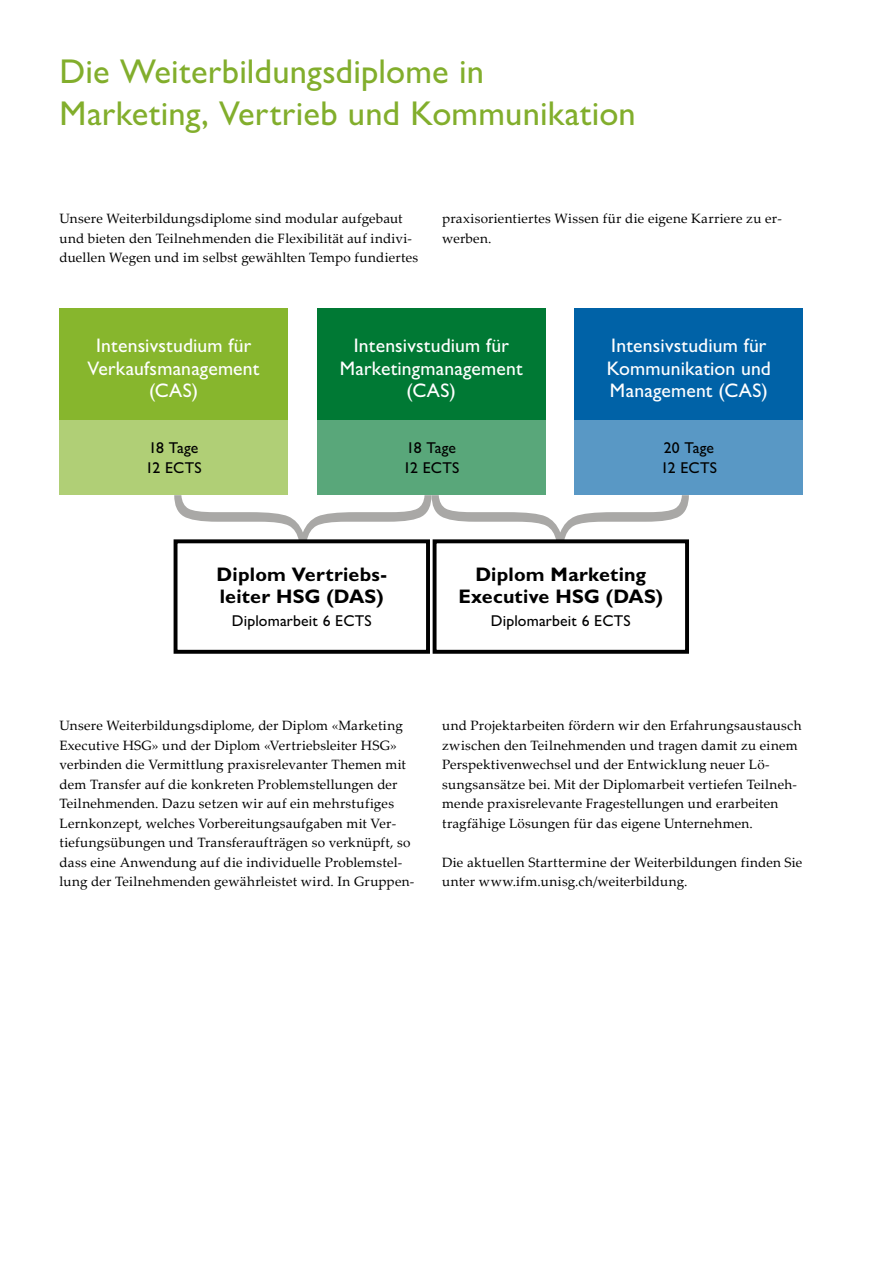
<style>
.page{position:relative;width:893px;height:1263px;background:#fff}
.page>*{position:absolute;margin:0;border:0;box-sizing:border-box;transform-origin:0 0}
.t1{font:500 34.5px/42px "Gill Sans MT Pro";letter-spacing:.005em;color:#82ae2c}
.t2{font:500 19.65px/22.6px "Gill Sans MT Pro";letter-spacing:.005em;color:#fff;text-align:center}
.t3{font:700 19.65px/22.6px "Gill Sans MT Pro";letter-spacing:.01em;color:#000}
.t4{font:500 15.75px/19.6px "Gill Sans MT Pro";letter-spacing:.01em;color:#000}
.t5{font:13.5px/19.5px "Palatino Linotype";letter-spacing:.015em;color:#000}
</style>
<div class="page">
<div style="left:59px;top:308px;width:229px;height:187px;background:#87b62d"></div>
<div style="left:575px;top:308px;width:228px;height:187px;background:#0062a7"></div>
<div style="left:317px;top:308px;width:228px;height:187px;background:#007934"></div>
<svg style="left:59px;top:420px;width:744px;height:75px;background:#80b59a"></svg>
<svg style="left:174px;top:495px;width:515px;height:46px"></svg>
<div style="left:174px;top:539px;width:256px;height:115px;border:4px solid #000"></div>
<div style="left:433px;top:539px;width:256px;height:115px;border:4px solid #000"></div>
<h1 class="t1" style="left:60px;top:50px;width:578px">Die Weiterbildungsdiplome in<br>Marketing, Vertrieb und Kommunikation</h1>
<p class="t5" style="left:60px;top:208px;width:360px">Unsere Weiterbildungsdiplome sind modular aufgebaut und bieten den Teilnehmenden die Flexibilität auf indivi&shy;duellen Wegen und im selbst gewählten Tempo fundiertes</p>
<p class="t5" style="left:442px;top:208px;width:341px">praxisorientiertes Wissen für die eigene Karriere zu er&shy;werben.</p>
<h2 class="t2" style="left:88px;top:334px;width:174px">Intensivstudium für<br>Verkaufsmanagement (CAS)</h2>
<h2 class="t2" style="left:607px;top:334px;width:166px;text-align:left">Intensivstudium für<br>Kommunikation und<br>Management (CAS)</h2>
<h2 class="t2" style="left:340px;top:334px;width:185px">Intensivstudium für<br>Marketingmanagement (CAS)</h2>
<p class="t4" style="left:146px;top:438px;width:58px">18 Tage<br>12 ECTS</p>
<p class="t4" style="left:661px;top:438px;width:58px">20 Tage<br>12 ECTS</p>
<p class="t4" style="left:403px;top:438px;width:58px">18 Tage<br>12 ECTS</p>
<h2 class="t3" style="left:217px;top:562px;width:172px">Diplom Vertriebs&shy;leiter HSG (DAS)</h2>
<p class="t4" style="left:232px;top:610px;width:141px">Diplomarbeit 6 ECTS</p>
<h2 class="t3" style="left:458px;top:562px;width:206px;text-align:center">Diplom Marketing<br>Executive HSG (DAS)</h2>
<p class="t4" style="left:491px;top:610px;width:141px">Diplomarbeit 6 ECTS</p>
<p class="t5" style="left:60px;top:715px;width:356px">Unsere Weiterbildungsdiplome, der Diplom «Marketing Executive HSG» und der Diplom «Vertriebsleiter HSG» verbinden die Vermittlung praxisrelevanter Themen mit dem Transfer auf die konkreten Problemstellungen der Teilnehmenden. Dazu setzen wir auf ein mehrstufiges Lernkonzept, welches Vorbereitungsaufgaben mit Ver&shy;tiefungsübungen und Transferaufträgen so verknüpft, so dass eine Anwendung auf die individuelle Problemstel&shy;lung der Teilnehmenden gewährleistet wird. In Gruppen-</p>
<p class="t5" style="left:442px;top:715px;width:361px">und Projektarbeiten fördern wir den Erfahrungsaustausch zwischen den Teilnehmenden und tragen damit zu einem Perspektivenwechsel und der Entwicklung neuer Lö&shy;sungsansätze bei. Mit der Diplomarbeit vertiefen Teilneh&shy;mende praxisrelevante Fragestellungen und erarbeiten tragfähige Lösungen für das eigene Unternehmen.</p>
<p class="t5" style="left:442px;top:852px;width:362px">Die aktuellen Starttermine der Weiterbildungen finden Sie unter www.ifm.unisg.ch/weiterbildung.</p>
</div>
